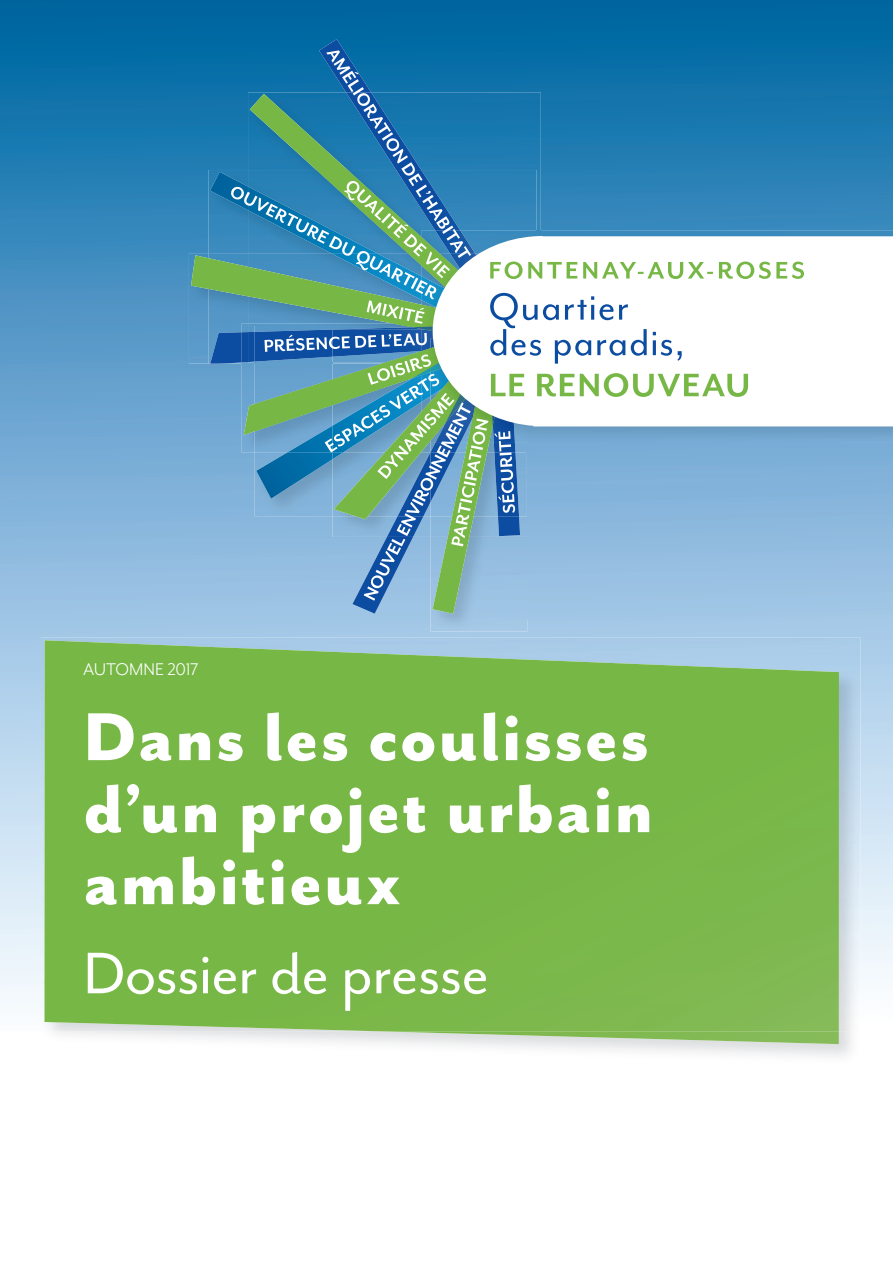
<style>
.page{position:relative;width:893px;height:1263px;background:#fff}
.page>*{position:absolute;margin:0;border:0;box-sizing:border-box;transform-origin:0 0}
.t1{font:800 78px/72px "Mr Eaves San OT";letter-spacing:.015em;color:#fff;text-align:justify}
.t2{font:67.5px "Mr Eaves San OT";letter-spacing:-.015em;color:#fff}
.t3{font:19.5px "Mr Eaves Mod OT";letter-spacing:-.015em;color:#fff}
</style>
<div class="page">
<img style="left:0;top:0;width:52px;height:1005px">
<img style="left:841px;top:443px;width:52px;height:538px">
<img style="left:52px;top:361px;width:210px;height:276px">
<img style="left:52px;top:0;width:158px;height:361px">
<img style="left:526px;top:0;width:367px;height:231px">
<div style="left:210px;top:0;width:52px;height:50px;background:#0067a0"></div>
<div style="left:262px;top:0;width:264px;height:50px;background:#0067a1"></div>
<img style="left:41px;top:637px;width:819px;height:49px">
<img style="left:41px;top:686px;width:4px;height:336px">
<img style="left:839px;top:686px;width:21px;height:345px">
<img style="left:376px;top:1031px;width:463px;height:13px">
<div style="left:45px;top:640px;width:370px;height:342px;background:#76b745"></div>
<div style="left:415px;top:655px;width:372px;height:327px;background:#77b746"></div>
<img style="left:786px;top:670px;width:53px;height:361px">
<img style="left:45px;top:982px;width:742px;height:49px">
<img style="left:319px;top:39px;width:52px;height:11px">
<img style="left:189px;top:253px;width:2px;height:111px">
<img style="left:804px;top:231px;width:89px;height:212px">
<svg style="left:804px;top:236px;width:89px;height:190px"></svg>
<svg style="left:191px;top:50px;width:613px;height:564px"></svg>
<p class="t3" style="left:83px;top:658px;width:117px">AUTOMNE 2017</p>
<p class="t1" style="left:83px;top:702px;width:572px">Dans les coulisses d’un projet urbain ambitieux</p>
<p class="t2" style="left:83px;top:936px;width:408px">Dossier de presse</p>
</div>
